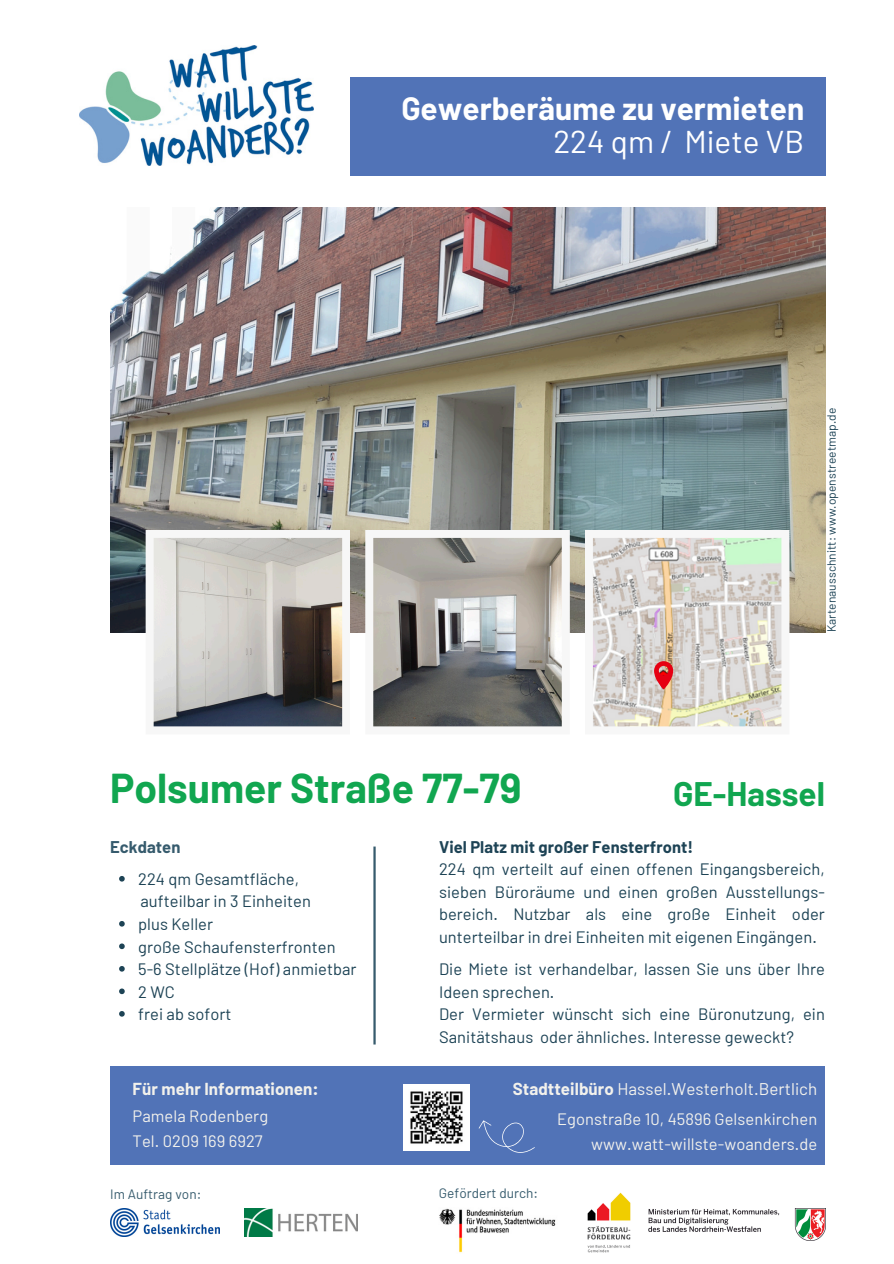
<style>
.page{position:relative;width:894px;height:1264px;background:#fff}
.page>*{position:absolute;margin:0;border:0;box-sizing:border-box;transform-origin:0 0}
.t1{font:700 40.8px "Barlow";color:#11a650}
.t2{font:700 33.3px "Barlow";color:#11a650}
.t3{font:700 31.5px "Barlow";color:#fff}
.t4{font:31.5px "Barlow";color:#fff}
.t5{font:16.95px "Barlow";letter-spacing:.005em;color:#f2f1ec}
.t6{font:700 16.95px "Barlow";letter-spacing:.005em;color:#f2f1ec}
.t7{font:700 16.65px "Barlow";letter-spacing:.005em;color:#365b6d}
.t8{font:16.5px/22.5px "Barlow";letter-spacing:.005em;color:#1d4355}
.t9{font:16.5px "Barlow";letter-spacing:.005em;color:#f2f1ec}
.t10{font:13.65px "Barlow";letter-spacing:.005em;color:#365b6d}
.t11{font:12px "Barlow";letter-spacing:.005em;color:#1d4355}
.s1{font-weight:700}
</style>
<div class="page">
<img style="left:110px;top:207px;width:714px;height:425px">
<div style="left:350px;top:77px;width:474px;height:98px;background:#5173b7"></div>
<svg style="left:146px;top:530px;width:204px;height:197px;background:#afadab"></svg>
<svg style="left:365px;top:530px;width:204px;height:197px;background:#9d9b97"></svg>
<hr style="left:373px;top:846px;width:2px;height:198px;background:#365b6d">
<div style="left:110px;top:1066px;width:714px;height:98px;background:#5173b7"></div>
<img style="left:403px;top:1084px;width:67px;height:66px">
<svg style="left:478px;top:1120px;width:56px;height:32px"></svg>
<img style="left:80px;top:45px;width:233px;height:120px">
<img style="left:110px;top:1208px;width:109px;height:28px">
<img style="left:244px;top:1208px;width:113px;height:28px">
<img style="left:439px;top:1208px;width:117px;height:45px">
<img style="left:587px;top:1192px;width:44px;height:61px">
<img style="left:648px;top:1208px;width:176px;height:32px">
<svg style="left:119px;top:876px;width:6px;height:5px"></svg>
<svg style="left:119px;top:921px;width:6px;height:5px"></svg>
<svg style="left:119px;top:943px;width:6px;height:6px"></svg>
<svg style="left:119px;top:966px;width:6px;height:5px"></svg>
<svg style="left:119px;top:988px;width:6px;height:6px"></svg>
<svg style="left:119px;top:1011px;width:6px;height:5px"></svg>
<svg style="left:584px;top:530px;width:205px;height:197px"></svg>
<h5 class="t3" style="left:401px;top:88px;width:404px">Gewerberäume zu vermieten</h5>
<h5 class="t4" style="left:553px;top:121px;width:252px">224 qm / Miete VB</h5>
<p class="t11" style="left:823px;top:632px;width:226px;rotate:-90deg">Kartenausschnitt: www.openstreetmap.de</p>
<p class="t1" style="left:110px;top:762px;width:412px">Polsumer Straße 77-79</p>
<h5 class="t7" style="left:110px;top:836px;width:72px">Eckdaten</h5>
<h5 class="t8" style="left:439px;top:834px;width:387px"><span class="s1">Viel Platz mit großer Fensterfront!<br></span>224 qm verteilt auf einen offenen Eingangsbereich, sieben Büroräume und einen großen Ausstellungs&shy;bereich. Nutzbar als eine große Einheit oder unterteilbar in drei Einheiten mit eigenen Eingängen.</h5>
<h6 class="t8" style="left:439px;top:957px;width:387px">Die Miete ist verhandelbar, lassen Sie uns über Ihre Ideen sprechen.<br>Der Vermieter wünscht sich eine Büronutzung, ein Sanitätshaus oder ähnliches. Interesse geweckt?</h6>
<p class="t2" style="left:673px;top:772px;width:153px">GE-Hassel</p>
<p class="t8" style="left:138px;top:867px;width:162px">224 qm Gesamtfläche,</p>
<p class="t8" style="left:140px;top:889px;width:172px">aufteilbar in 3 Einheiten</p>
<p class="t8" style="left:138px;top:912px;width:76px">plus Keller</p>
<p class="t8" style="left:138px;top:934px;width:199px">große Schaufensterfronten</p>
<h4 class="t8" style="left:138px;top:957px;width:220px">5-6 Stellplätze (Hof) anmietbar</h4>
<h5 class="t8" style="left:138px;top:979px;width:38px">2WC</h5>
<p class="t8" style="left:138px;top:1002px;width:95px">frei ab sofort</p>
<p class="t6" style="left:133px;top:1078px;width:188px">Für mehr Informationen:</p>
<p class="t5" style="left:512px;top:1078px;width:306px"><span class="s1">Stadtteilbüro</span> Hassel.Westerholt.Bertlich</p>
<p class="t9" style="left:133px;top:1105px;width:137px">Pamela Rodenberg</p>
<h1 class="t9" style="left:133px;top:1130px;width:132px">Tel. 0209 169 6927</h1>
<p class="t9" style="left:591px;top:1133px;width:227px">www.watt-willste-woanders.de</p>
<h2 class="t9" style="left:557px;top:1108px;width:261px">Egonstraße 10, 45896 Gelsenkirchen</h2>
<h6 class="t10" style="left:110px;top:1184px;width:93px">Im Auftrag von:</h6>
<p class="t10" style="left:438px;top:1184px;width:101px">Gefördert durch:</p>
</div>
